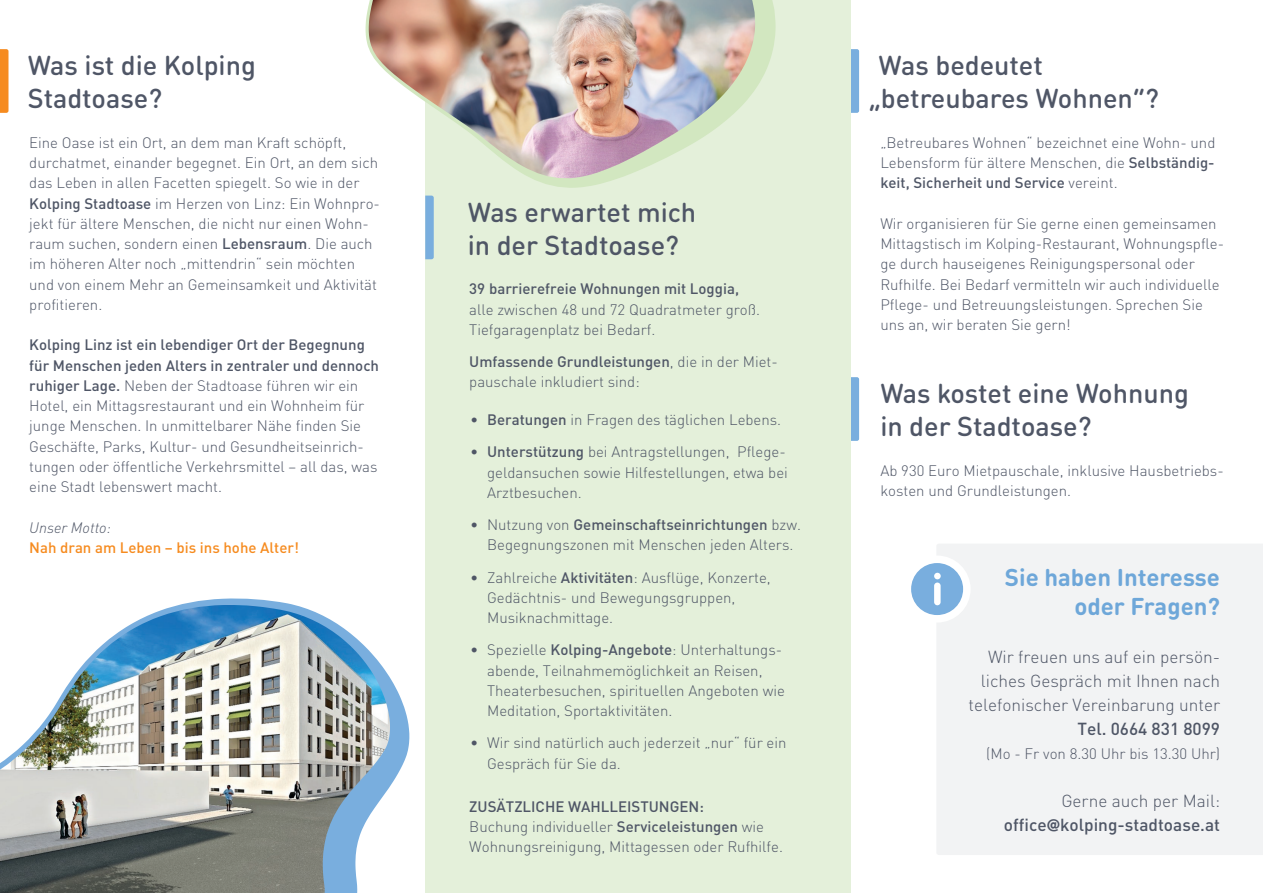
<style>
.page{position:relative;width:1263px;height:893px;background:#fff}
.page>*{position:absolute;margin:0;border:0;box-sizing:border-box;transform-origin:0 0}
.t1{font:500 27px/33px "DIN Round Pro";color:#4f5666}
.t2{font:700 24px/28.8px "DIN Round Pro";color:#6ea7d9;text-align:right}
.t3{font:300 17.25px/24px "DIN";color:#4f5666;text-align:right}
.t4{font:500 17.25px/24px "DIN";color:#4f5666;text-align:right}
.t5{font:300 15px/20.2px "DIN";color:#4f5666}
.t6{font:500 15px/32.2px "DIN";color:#4f5666}
.t7{font:500 15px "DIN";color:#f68b1f}
.t8{font:italic 300 15px "DIN";color:#4f5666}
.s1{font-weight:500}
.s2{font-weight:300}
.s3{font-family:"Franklin Gothic FS";font-weight:600}
</style>
<div class="page">
<div style="left:761px;top:377px;width:98px;height:64px;background:#79aede;border-radius:2px"></div>
<div style="left:761px;top:49px;width:98px;height:64px;background:#79aede;border-radius:2px"></div>
<div style="left:425px;top:0;width:425px;height:893px;background:#e4f0da"></div>
<svg style="left:0;top:49px;width:9px;height:64px"></svg>
<div style="left:937px;top:544px;width:326px;height:311px;background:#f2f3f4"></div>
<svg style="left:425px;top:196px;width:9px;height:63px"></svg>
<svg style="left:911px;top:556px;width:59px;height:67px"></svg>
<div style="left:934px;top:573px;width:7px;height:6px;background:#fff;border-radius:50%"></div>
<div style="left:934px;top:583px;width:6px;height:22px;background:#fff;border-radius:3px"></div>
<img style="left:0;top:598px;width:409px;height:295px">
<img style="left:365px;top:0;width:410px;height:188px">
<h1 class="t1" style="left:28px;top:48px;width:230px">Was ist die Kolping<br>Stadtoase?</h1>
<p class="t5" style="left:29px;top:132px;width:352px">Eine Oase ist ein Ort, an dem man Kraft schöpft, durchatmet, einander begegnet. Ein Ort, an dem sich das Leben in allen Facetten spiegelt. So wie in der <span class="s1">Kolping Stadtoase</span> im Herzen von Linz: Ein Wohnpro&shy;jekt für ältere Menschen, die nicht nur einen Wohn&shy;raum suchen, sondern einen <span class="s1">Lebensraum</span>. Die auch im höheren Alter noch „mittendrin“ sein möchten und von einem Mehr an Gemeinsamkeit und Aktivität profitieren.</p>
<p class="t5" style="left:29px;top:335px;width:351px"><span class="s1">Kolping Linz ist ein lebendiger Ort der Begegnung für Menschen jeden Alters in zentraler und dennoch ruhiger Lage.</span> Neben der Stadtoase führen wir ein Hotel, ein Mittagsrestaurant und ein Wohnheim für junge Menschen. In unmittelbarer Nähe finden Sie Geschäfte, Parks, Kultur- und Gesundheitseinrich&shy;tungen oder öffentliche Verkehrsmittel – all das, was eine Stadt lebenswert macht.</p>
<p class="t8" style="left:29px;top:518px;width:83px">Unser Motto:</p>
<p class="t7" style="left:29px;top:538px;width:271px">Nah dran am Leben – bis ins hohe Alter!</p>
<h1 class="t1" style="left:468px;top:195px;width:230px">Was erwartet mich in der Stadtoase?</h1>
<p class="t6" style="left:469px;top:272px;width:271px">39 barrierefreie Wohnungen mit Loggia,</p>
<p class="t5" style="left:469px;top:299px;width:292px">alle zwischen 48 und 72 Quadratmeter groß.<br>Tiefgaragenplatz bei Bedarf.</p>
<p class="t5" style="left:469px;top:351px;width:310px"><span class="s1">Umfassende Grundleistungen</span>, die in der Miet&shy;pauschale inkludiert sind:</p>
<p class="t6" style="left:470px;top:403px;width:9px">• •</p>
<p class="t6" style="left:470px;top:508px;width:9px">•</p>
<p class="t6" style="left:470px;top:561px;width:9px">•</p>
<p class="t6" style="left:470px;top:633px;width:9px">•</p>
<p class="t6" style="left:470px;top:726px;width:9px">•</p>
<p class="t5" style="left:487px;top:403px;width:300px;line-height:32.2px"><span class="s1">Beratungen</span> in Fragen des täglichen Lebens.<br><span class="s1">Unterstützung</span> bei Antragstellungen, Pflege-</p>
<p class="t5" style="left:487px;top:462px;width:302px">geldansuchen sowie Hilfestellungen, etwa bei<br>Arztbesuchen.</p>
<p class="t5" style="left:487px;top:514px;width:315px">Nutzung von <span class="s1">Gemeinschaftseinrichtungen</span> bzw.<br>Begegnungszonen mit Menschen jeden Alters.</p>
<p class="t5" style="left:487px;top:567px;width:285px">Zahlreiche <span class="s1">Aktivitäten</span>: Ausflüge, Konzerte,<br>Gedächtnis- und Bewegungsgruppen,<br>Musiknachmittage.</p>
<p class="t5" style="left:487px;top:640px;width:299px">Spezielle <span class="s1">Kolping-Angebote</span>: Unterhaltungs&shy;abende, Teilnahmemöglichkeit an Reisen, Theaterbesuchen, spirituellen Angeboten wie Meditation, Sportaktivitäten.</p>
<p class="t5" style="left:487px;top:733px;width:301px">Wir sind natürlich auch jederzeit „nur“ für ein<br>Gespräch für Sie da.</p>
<p class="t5" style="left:469px;top:796px;width:315px"><span class="s1">ZUSÄTZLICHE WAHLLEISTUNGEN:<br></span>Buchung individueller <span class="s1">Serviceleistungen</span> wie<br>Wohnungsreinigung, Mittagessen oder Rufhilfe.</p>
<h1 class="t1" style="left:868px;top:48px;width:292px;text-indent:10px">Was bedeutet „betreubares Wohnen“?</h1>
<p class="t5" style="left:880px;top:132px;width:337px;text-align:justify">„Betreubares Wohnen“ bezeichnet eine Wohn- und Lebensform für ältere Menschen, die <span class="s1">Selbständig&shy;keit, Sicherheit und Service</span> vereint.</p>
<p class="t5" style="left:880px;top:213px;width:345px">Wir organisieren für Sie gerne einen gemeinsamen Mittagstisch im Kolping-Restaurant, Wohnungspfle&shy;ge durch hauseigenes Reinigungspersonal oder Rufhilfe. Bei Bedarf vermitteln wir auch individuelle Pflege- und Betreuungsleistungen. Sprechen Sie uns an, wir beraten Sie gern!</p>
<h1 class="t1" style="left:880px;top:376px;width:310px">Was kostet eine Wohnung in der Stadtoase?</h1>
<p class="t5" style="left:880px;top:460px;width:345px">Ab 930 Euro Mietpauschale, inklusive Hausbetriebs&shy;kosten und Grundleistungen.</p>
<h2 class="t2" style="left:1005px;top:562px;width:217px">Sie haben Interesse oder Fragen?</h2>
<p class="t3" style="left:969px;top:645px;width:253px">Wir freuen uns auf ein persön&shy;liches Gespräch mit Ihnen nach telefonischer Vereinbarung unter</p>
<p class="t4" style="left:1077px;top:716px;width:144px">Tel. 0664 831 8099</p>
<p class="t5" style="left:986px;top:743px;width:235px">(Mo - Fr von 8.30 Uhr bis 13.30 Uhr)</p>
<p class="t4" style="left:1004px;top:788px;width:218px"><span class="s2">Gerne auch per Mail: </span>office<span class="s3">@</span>kolping-stadtoase.at</p>
</div>
